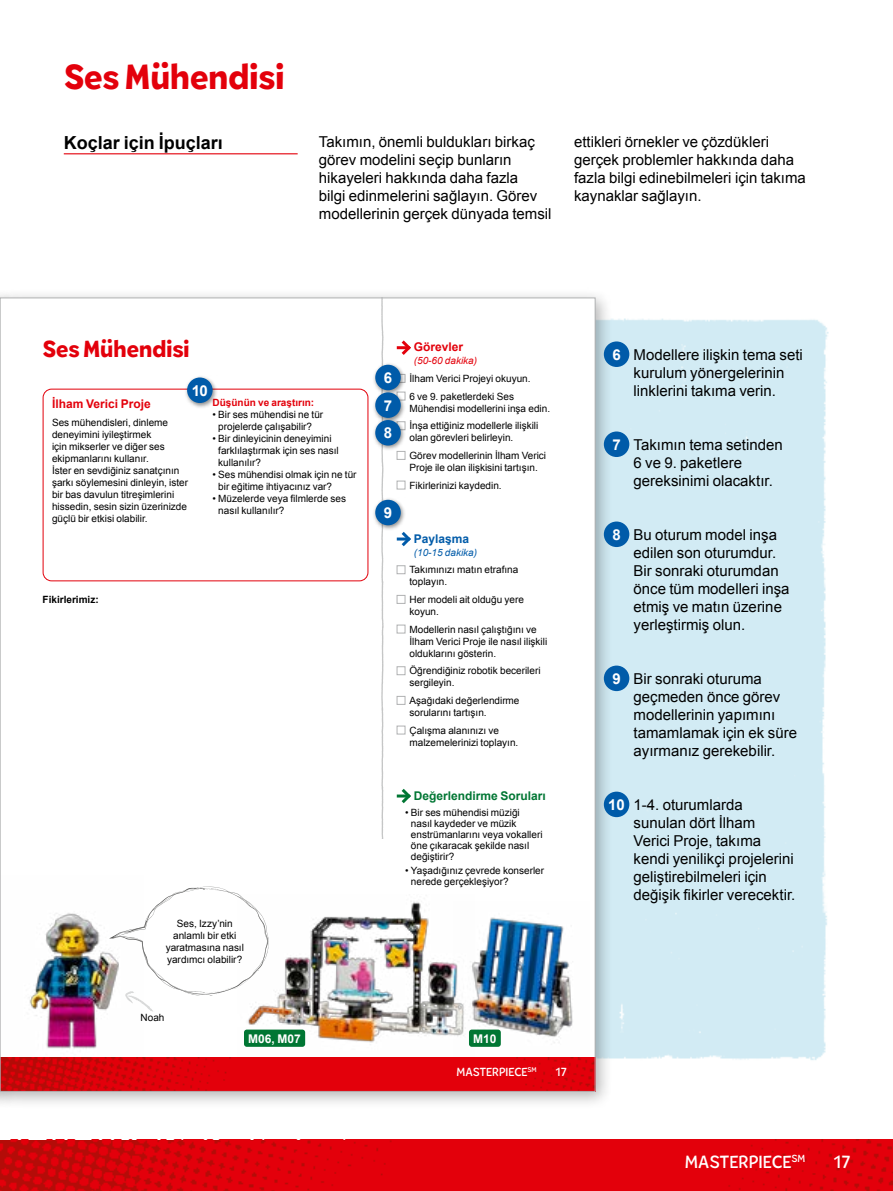
<style>
.page{position:relative;width:893px;height:1191px;background:#fff}
.page>*{position:absolute;margin:0;border:0;box-sizing:border-box;transform-origin:0 0}
.t1{font:800 36px "Tobi Pro";letter-spacing:.005em;color:#e3000b}
.t2{font:800 24px "Tobi Pro";letter-spacing:.005em;color:#e3000b}
.t3{font:700 18px "Arial";color:#000}
.t4{font:500 18px "Tobi Pro";color:#fff}
.t5{font:15px/18px "Arial";color:#000}
.t6{font:700 15px/27.6px "Arial";color:#fff;text-align:justify}
.t7{font:700 12px "Arial";color:#e3000b}
.t8{font:700 12px "Arial";color:#007633}
.t9{font:500 12px "Tobi Pro";color:#fff}
.t10{font:700 12px "Arial";color:#fff}
.t11{font:700 12px "Arial";color:#005ba9}
.t12{font:10.05px/12px "Arial";color:#000}
.t13{font:700 10.05px "Arial";color:#e3000b}
.t14{font:italic 10.05px "Arial";color:#e3000b}
.t15{font:italic 10.05px "Arial";color:#005ba9}
.t16{font:700 10.05px "Arial";color:#000}
</style>
<div class="page">
<div style="left:614px;top:318px;width:215px;height:742px;background:#d2ebf4"></div>
<img style="left:0;top:1139px;width:507px;height:52px">
<div style="left:507px;top:1139px;width:386px;height:52px;background:#e3000b"></div>
<div style="left:0;top:288px;width:614px;height:822px;background:#000;opacity:.3"></div>
<div style="left:0;top:298px;width:595px;height:793px;background:#fff"></div>
<img style="left:2px;top:1057px;width:336px;height:32px">
<div style="left:338px;top:1057px;width:255px;height:32px;background:#e3000b"></div>
<svg style="left:381px;top:300px;width:3px;height:538px"></svg>
<img style="left:2px;top:913px;width:142px;height:164px">
<img style="left:474px;top:917px;width:99px;height:130px">
<img style="left:238px;top:902px;width:236px;height:156px">
<svg style="left:397px;top:340px;width:14px;height:15px"></svg>
<div style="left:397px;top:451px;width:8px;height:8px;border:1px solid #b1b2b3"></div>
<div style="left:397px;top:481px;width:8px;height:8px;border:1px solid #b1b2b3"></div>
<svg style="left:397px;top:531px;width:14px;height:16px"></svg>
<div style="left:397px;top:565px;width:8px;height:9px;border:1px solid #b1b2b3"></div>
<div style="left:397px;top:595px;width:8px;height:8px;border:1px solid #b1b2b3"></div>
<div style="left:397px;top:625px;width:8px;height:8px;border:1px solid #b1b2b3"></div>
<div style="left:397px;top:666px;width:8px;height:9px;border:1px solid #b1b2b3"></div>
<div style="left:397px;top:696px;width:8px;height:8px;border:1px solid #b1b2b3"></div>
<div style="left:397px;top:726px;width:8px;height:8px;border:1px solid #b1b2b3"></div>
<svg style="left:397px;top:788px;width:14px;height:16px"></svg>
<div style="left:43px;top:388px;width:325px;height:193px;border:1px solid #e3000b;border-radius:8px"></div>
<div style="left:244px;top:1029px;width:61px;height:17px;background:#007633;border-radius:3px"></div>
<div style="left:469px;top:1029px;width:32px;height:17px;background:#007633;border-radius:3px"></div>
<svg style="left:109px;top:886px;width:160px;height:126px"></svg>
<div style="left:373px;top:362px;width:33px;height:33px;background:#000;opacity:.45"></div>
<div style="left:375px;top:365px;width:26px;height:25px;background:#005ba9;border-radius:50%"></div>
<div style="left:373px;top:390px;width:33px;height:33px;background:#000;opacity:.45"></div>
<div style="left:375px;top:392px;width:26px;height:26px;background:#005ba9;border-radius:50%"></div>
<div style="left:373px;top:418px;width:33px;height:33px;background:#000;opacity:.45"></div>
<div style="left:375px;top:420px;width:26px;height:25px;background:#005ba9;border-radius:50%"></div>
<div style="left:373px;top:497px;width:33px;height:33px;background:#000;opacity:.45"></div>
<div style="left:375px;top:500px;width:26px;height:25px;background:#005ba9;border-radius:50%"></div>
<div style="left:185px;top:375px;width:33px;height:33px;background:#000;opacity:.45"></div>
<div style="left:187px;top:377px;width:26px;height:26px;background:#005ba9;border-radius:50%"></div>
<hr style="left:64px;top:153px;width:234px;height:1px;background:#e3000b">
<div style="left:604px;top:341px;width:25px;height:26px;background:#005ba9;border-radius:50%"></div>
<div style="left:604px;top:431px;width:25px;height:26px;background:#005ba9;border-radius:50%"></div>
<div style="left:604px;top:521px;width:25px;height:26px;background:#005ba9;border-radius:50%"></div>
<div style="left:604px;top:665px;width:25px;height:26px;background:#005ba9;border-radius:50%"></div>
<div style="left:604px;top:791px;width:25px;height:26px;background:#005ba9;border-radius:50%"></div>
<h1 class="t1" style="left:64px;top:53px;width:222px">Ses Mühendisi</h1>
<h3 class="t3" style="left:64px;top:131px;width:161px">Koçlar için İpuçları</h3>
<h3 class="t5" style="left:319px;top:133px;width:234px">Takımın, önemli buldukları birkaç görev modelini seçip bunların hikayeleri hakkında daha fazla<br>bilgi edinmelerini sağlayın. Görev modellerinin gerçek dünyada temsil</h3>
<h3 class="t5" style="left:574px;top:133px;width:233px">ettikleri örnekler ve çözdükleri gerçek problemler hakkında daha fazla bilgi edinebilmeleri için takıma kaynaklar sağlayın.</h3>
<h2 class="t2" style="left:43px;top:333px;width:149px">Ses Mühendisi</h2>
<p class="t7" style="left:414px;top:339px;width:51px">Görevler</p>
<p class="t14" style="left:414px;top:354px;width:65px">(50-60 dakika)</p>
<p class="t12" style="left:410px;top:370px;width:123px;line-height:17.7px">İlham Verici Projeyi okuyun.<br>6 ve 9. paketlerdeki Ses</p>
<p class="t12" style="left:410px;top:399px;width:142px;line-height:17.7px">Mühendisi modellerini inşa edin.<br>İnşa ettiğiniz modellerle ilişkili</p>
<p class="t12" style="left:410px;top:429px;width:138px;line-height:17.7px">olan görevleri belirleyin.<br>Görev modellerinin İlham Verici</p>
<p class="t12" style="left:410px;top:459px;width:130px;line-height:17.7px">Proje ile olan ilişkisini tartışın.<br>Fikirlerinizi kaydedin.</p>
<h3 class="t6" style="left:384px;top:364px;width:10px">6<br>7<br>8</h3>
<h3 class="t6" style="left:192px;top:377px;width:18px">10</h3>
<p class="t7" style="left:52px;top:396px;width:100px">İlham Verici Proje</p>
<p class="t12" style="left:52px;top:416px;width:138px">Ses mühendisleri, dinleme deneyimini iyileştirmek<br>için mikserler ve diğer ses ekipmanlarını kullanır.<br>İster en sevdiğiniz sanatçının şarkı söylemesini dinleyin, ister bir bas davulun titreşimlerini hissedin, sesin sizin üzerinizde güçlü bir etkisi olabilir.</p>
<p class="t13" style="left:213px;top:396px;width:103px">Düşünün ve araştırın:</p>
<p class="t12" style="left:213px;top:409px;width:112px;text-align:center">• Bir ses mühendisi ne tür projelerde çalışabilir?</p>
<p class="t12" style="left:218px;top:433px;width:122px;text-indent:-6px">• Bir dinleyicinin deneyimini farklılaştırmak için ses nasıl kullanılır?</p>
<p class="t12" style="left:218px;top:469px;width:140px;text-indent:-6px">• Ses mühendisi olmak için ne tür bir eğitime ihtiyacınız var?</p>
<p class="t12" style="left:218px;top:493px;width:129px;text-indent:-6px">• Müzelerde veya filmlerde ses nasıl kullanılır?</p>
<h3 class="t6" style="left:384px;top:499px;width:10px">9</h3>
<p class="t16" style="left:43px;top:592px;width:58px">Fikirlerimiz:</p>
<p class="t11" style="left:414px;top:530px;width:57px">Paylaşma</p>
<p class="t15" style="left:414px;top:546px;width:65px">(10-15 dakika)</p>
<p class="t12" style="left:410px;top:564px;width:110px">Takımınızı matın etrafına toplayın.</p>
<p class="t12" style="left:410px;top:593px;width:116px">Her modeli ait olduğu yere koyun.</p>
<p class="t12" style="left:410px;top:623px;width:139px">Modellerin nasıl çalıştığını ve<br>İlham Verici Proje ile nasıl ilişkili olduklarını gösterin.</p>
<p class="t12" style="left:410px;top:665px;width:133px">Öğrendiğiniz robotik becerileri sergileyin.</p>
<p class="t12" style="left:410px;top:694px;width:111px">Aşağıdaki değerlendirme sorularını tartışın.</p>
<p class="t12" style="left:410px;top:724px;width:110px">Çalışma alanınızı ve malzemelerinizi toplayın.</p>
<p class="t12" style="left:166px;top:918px;width:80px;text-align:center">Ses, Izzy’nin anlamlı bir etki yaratmasına nasıl yardımcı olabilir?</p>
<p class="t12" style="left:140px;top:1011px;width:26px">Noah</p>
<p class="t8" style="left:414px;top:787px;width:133px">Değerlendirme Soruları</p>
<p class="t12" style="left:411px;top:807px;width:133px;line-height:10.9px;text-indent:-6px">• Bir ses mühendisi müziği nasıl kaydeder ve müzik enstrümanlarını veya vokalleri öne çıkaracak şekilde nasıl değiştirir?</p>
<p class="t12" style="left:411px;top:865px;width:135px;line-height:10.9px;text-indent:-6px">• Yaşadığınız çevrede konserler nerede gerçekleşiyor?</p>
<p class="t10" style="left:248px;top:1030px;width:54px">M06, M07</p>
<p class="t10" style="left:473px;top:1030px;width:25px">M10</p>
<p class="t9" style="left:456px;top:1064px;width:82px">MASTERPIECE<sup>SM</sup></p>
<p class="t9" style="left:556px;top:1064px;width:13px">17</p>
<h3 class="t6" style="left:612px;top:341px;width:10px">6</h3>
<h3 class="t5" style="left:634px;top:345px;width:171px">Modellere ilişkin tema seti kurulum yönergelerinin linklerini takıma verin.</h3>
<h3 class="t6" style="left:612px;top:431px;width:10px">7</h3>
<h3 class="t6" style="left:612px;top:521px;width:10px">8</h3>
<h3 class="t6" style="left:612px;top:665px;width:10px">9</h3>
<h3 class="t6" style="left:608px;top:791px;width:18px">10</h3>
<h3 class="t5" style="left:634px;top:435px;width:151px">Takımın tema setinden<br>6 ve 9. paketlere gereksinimi olacaktır.</h3>
<h3 class="t5" style="left:634px;top:525px;width:157px">Bu oturum model inşa edilen son oturumdur.<br>Bir sonraki oturumdan önce tüm modelleri inşa etmiş ve matın üzerine yerleştirmiş olun.</h3>
<h3 class="t5" style="left:634px;top:669px;width:165px">Bir sonraki oturuma geçmeden önce görev modellerinin yapımını tamamlamak için ek süre ayırmanız gerekebilir.</h3>
<h3 class="t5" style="left:634px;top:795px;width:163px">1-4. oturumlarda sunulan dört İlham<br>Verici Proje, takıma kendi yenilikçi projelerini geliştirebilmeleri için değişik fikirler verecektir.</h3>
<h3 class="t4" style="left:685px;top:1150px;width:122px">MASTERPIECE<sup>SM</sup></h3>
<h3 class="t4" style="left:834px;top:1150px;width:18px">17</h3>
</div>
